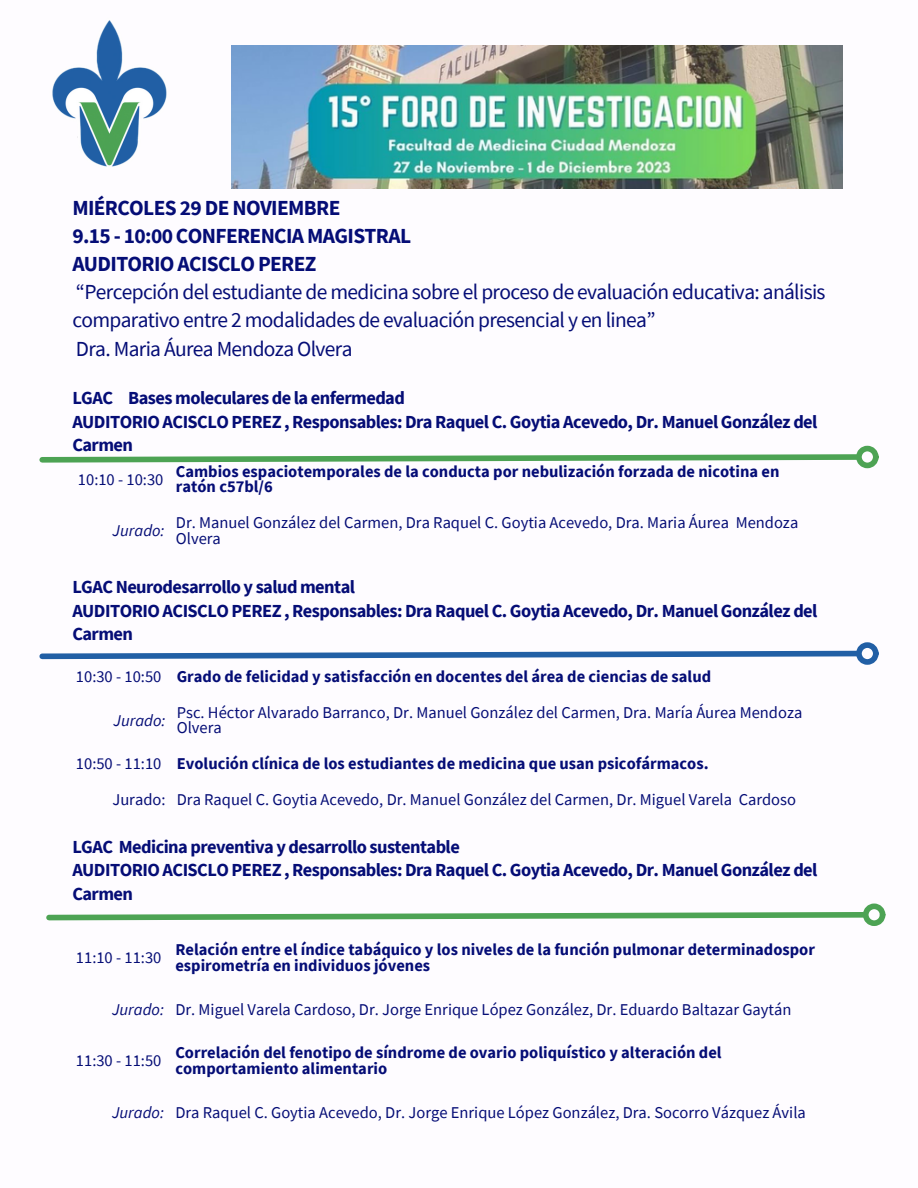
<style>
.page{position:relative;width:918px;height:1188px;background:#fff}
.page>*{position:absolute;margin:0;border:0;box-sizing:border-box;transform-origin:0 0}
.t1{font:21.45px/28.2px "Source Sans Pro";letter-spacing:-.03em;color:#050d76}
.t2{font:700 21.45px "Source Sans Pro";letter-spacing:-.03em;color:#050d76}
.t3{font:700 18.45px/23.7px "Source Sans Pro";letter-spacing:-.03em;color:#050d76}
.t4{font:16.5px/15.8px "Source Sans Pro";color:#050d76}
.t5{font:700 16.5px/15.8px "Source Sans Pro";color:#050d76}
.t6{font:italic 16.5px "Source Sans Pro";color:#050d76}
</style>
<div class="page">
<img style="left:52px;top:20px;width:115px;height:147px">
<img style="left:231px;top:46px;width:611px;height:142px">
<svg style="left:39px;top:451px;width:820px;height:14px"></svg>
<div style="left:856px;top:446px;width:23px;height:22px;border:6px solid #4da354;border-radius:50%"></div>
<svg style="left:39px;top:649px;width:819px;height:11px"></svg>
<div style="left:856px;top:642px;width:23px;height:23px;border:6px solid #215fa5;border-radius:50%"></div>
<svg style="left:46px;top:910px;width:820px;height:13px"></svg>
<div style="left:863px;top:904px;width:22px;height:22px;border:6px solid #4da354;border-radius:50%"></div>
<p class="t2" style="left:72px;top:194px;width:270px">MIÉRCOLES 29 DE NOVIEMBRE</p>
<p class="t2" style="left:72px;top:222px;width:340px">9.15 - 10:00 CONFERENCIA MAGISTRAL</p>
<p class="t2" style="left:72px;top:250px;width:246px">AUDITORIO ACISCLO PEREZ</p>
<p class="t1" style="left:72px;top:278px;width:755px">“Percepción del estudiante de medicina sobre el proceso de evaluación educativa: análisis comparativo entre 2 modalidades de evaluación presencial y en linea”</p>
<p class="t1" style="left:76px;top:334px;width:278px">Dra. Maria Áurea Mendoza Olvera</p>
<p class="t3" style="left:72px;top:386px;width:334px">LGAC Bases moleculares de la enfermedad</p>
<p class="t3" style="left:72px;top:409px;width:747px">AUDITORIO ACISCLO PEREZ , Responsables: Dra Raquel C. Goytia Acevedo, Dr. Manuel González del<br>Carmen</p>
<p class="t4" style="left:78px;top:471px;width:87px">10:10 - 10:30</p>
<p class="t5" style="left:176px;top:463px;width:605px">Cambios espaciotemporales de la conducta por nebulización forzada de nicotina en ratón c57bl/6</p>
<p class="t6" style="left:113px;top:520px;width:54px">Jurado:</p>
<p class="t4" style="left:176px;top:515px;width:624px">Dr. Manuel González del Carmen, Dra Raquel C. Goytia Acevedo, Dra. Maria Áurea Mendoza<br>Olvera</p>
<p class="t3" style="left:72px;top:575px;width:284px">LGAC Neurodesarrollo y salud mental</p>
<p class="t3" style="left:72px;top:598px;width:747px">AUDITORIO ACISCLO PEREZ , Responsables: Dra Raquel C. Goytia Acevedo, Dr. Manuel González del<br>Carmen</p>
<p class="t4" style="left:76px;top:668px;width:87px">10:30 - 10:50</p>
<p class="t5" style="left:177px;top:668px;width:536px">Grado de felicidad y satisfacción en docentes del área de ciencias de salud</p>
<p class="t6" style="left:114px;top:709px;width:54px">Jurado:</p>
<p class="t4" style="left:177px;top:704px;width:627px">Psc. Héctor Alvarado Barranco, Dr. Manuel González del Carmen, Dra. María Áurea Mendoza<br>Olvera</p>
<p class="t4" style="left:76px;top:756px;width:87px">10:50 - 11:10</p>
<p class="t5" style="left:177px;top:756px;width:533px">Evolución clínica de los estudiantes de medicina que usan psicofármacos.</p>
<p class="t4" style="left:112px;top:792px;width:55px">Jurado:</p>
<p class="t4" style="left:177px;top:792px;width:621px">Dra Raquel C. Goytia Acevedo, Dr. Manuel González del Carmen, Dr. Miguel Varela Cardoso</p>
<p class="t3" style="left:72px;top:834px;width:389px">LGAC Medicina preventiva y desarrollo sustentable</p>
<p class="t3" style="left:72px;top:858px;width:747px">AUDITORIO ACISCLO PEREZ , Responsables: Dra Raquel C. Goytia Acevedo, Dr. Manuel González del<br>Carmen</p>
<p class="t4" style="left:76px;top:949px;width:87px">11:10 - 11:30</p>
<p class="t5" style="left:175px;top:942px;width:641px">Relación entre el índice tabáquico y los niveles de la función pulmonar determinadospor espirometría en individuos jóvenes</p>
<p class="t6" style="left:112px;top:999px;width:54px">Jurado:</p>
<p class="t4" style="left:175px;top:1001px;width:618px">Dr. Miguel Varela Cardoso, Dr. Jorge Enrique López González, Dr. Eduardo Baltazar Gaytán</p>
<p class="t4" style="left:76px;top:1053px;width:87px">11:30 - 11:50</p>
<p class="t5" style="left:175px;top:1045px;width:548px">Correlación del fenotipo de síndrome de ovario poliquístico y alteración del comportamiento alimentario</p>
<p class="t6" style="left:112px;top:1102px;width:54px">Jurado:</p>
<p class="t4" style="left:175px;top:1104px;width:632px">Dra Raquel C. Goytia Acevedo, Dr. Jorge Enrique López González, Dra. Socorro Vázquez Ávila</p>
</div>
